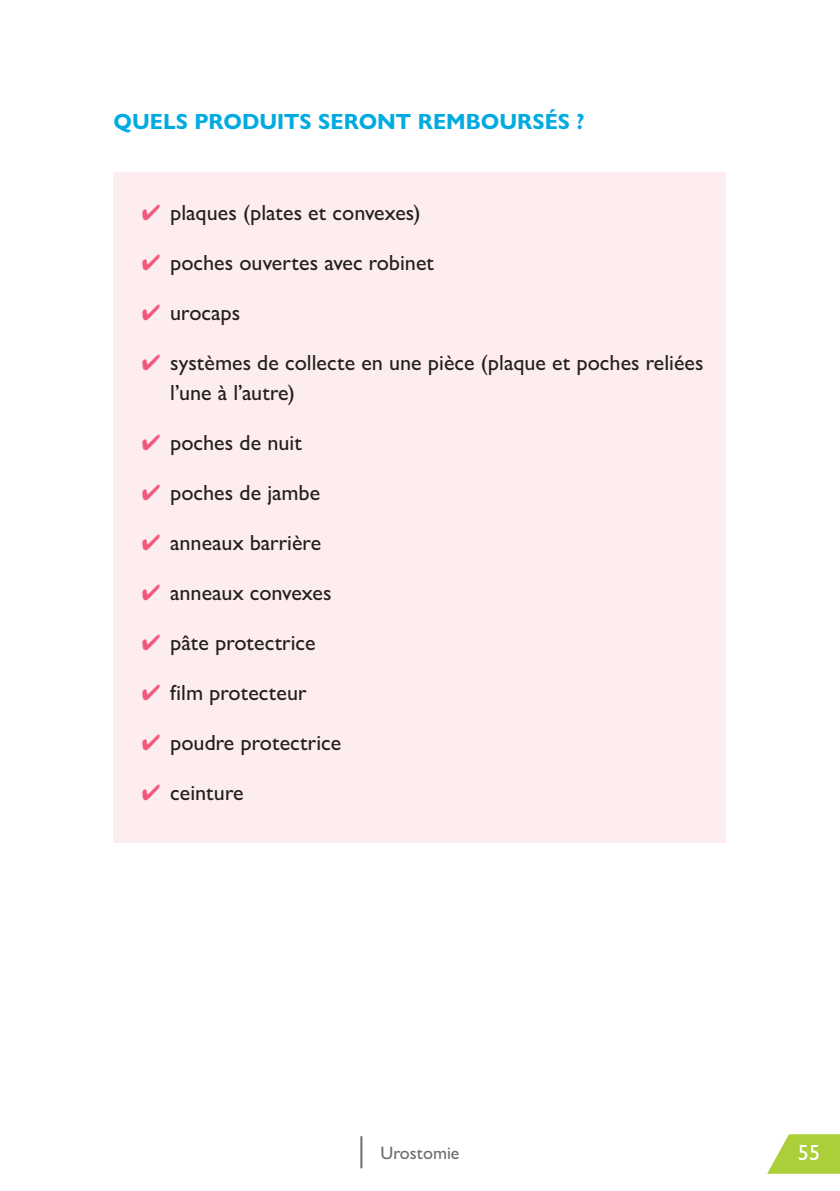
<style>
.page{position:relative;width:840px;height:1191px;background:#fff}
.page>*{position:absolute;margin:0;border:0;box-sizing:border-box;transform-origin:0 0}
.t1{font:500 22px/30px "Gill Sans Nova";color:#231f20}
.t2{font:700 22px "Gill Sans Nova";color:#00abe1}
.t3{font:500 22px "Gill Sans Nova";color:#fff}
.t4{font:500 18px "Gill Sans Nova";color:#6c6d70}
.s1{color:#f0597c}
</style>
<div class="page">
<hr style="left:360px;top:1136px;width:2px;height:32px;background:#6c6d70">
<svg style="left:767px;top:1134px;width:72px;height:39px"></svg>
<div style="left:113px;top:172px;width:613px;height:670px;background:#fdedee"></div>
<p class="t2" style="left:113px;top:108px;width:472px">QUELS PRODUITS SERONT REMBOURSÉS ?</p>
<p class="t1" style="left:142px;top:197px;width:280px"><span class="s1">✔</span> plaques (plates et convexes)</p>
<p class="t1" style="left:142px;top:247px;width:294px"><span class="s1">✔</span> poches ouvertes avec robinet</p>
<p class="t1" style="left:142px;top:297px;width:100px"><span class="s1">✔</span> urocaps</p>
<p class="t1" style="left:170px;top:347px;width:534px;text-indent:-28px"><span class="s1">✔</span> systèmes de collecte en une pièce (plaque et poches reliées l’une à l’autre)</p>
<p class="t1" style="left:142px;top:427px;width:161px"><span class="s1">✔</span> poches de nuit</p>
<p class="t1" style="left:142px;top:477px;width:180px"><span class="s1">✔</span> poches de jambe</p>
<p class="t1" style="left:142px;top:527px;width:181px"><span class="s1">✔</span> anneaux barrière</p>
<p class="t1" style="left:142px;top:577px;width:191px"><span class="s1">✔</span> anneaux convexes</p>
<p class="t1" style="left:142px;top:627px;width:175px"><span class="s1">✔</span> pâte protectrice</p>
<p class="t1" style="left:142px;top:677px;width:166px"><span class="s1">✔</span> film protecteur</p>
<p class="t1" style="left:142px;top:727px;width:201px"><span class="s1">✔</span> poudre protectrice</p>
<p class="t1" style="left:142px;top:777px;width:103px"><span class="s1">✔</span> ceinture</p>
<p class="t4" style="left:380px;top:1141px;width:81px">Urostomie</p>
<p class="t3" style="left:797px;top:1138px;width:23px">55</p>
</div>
